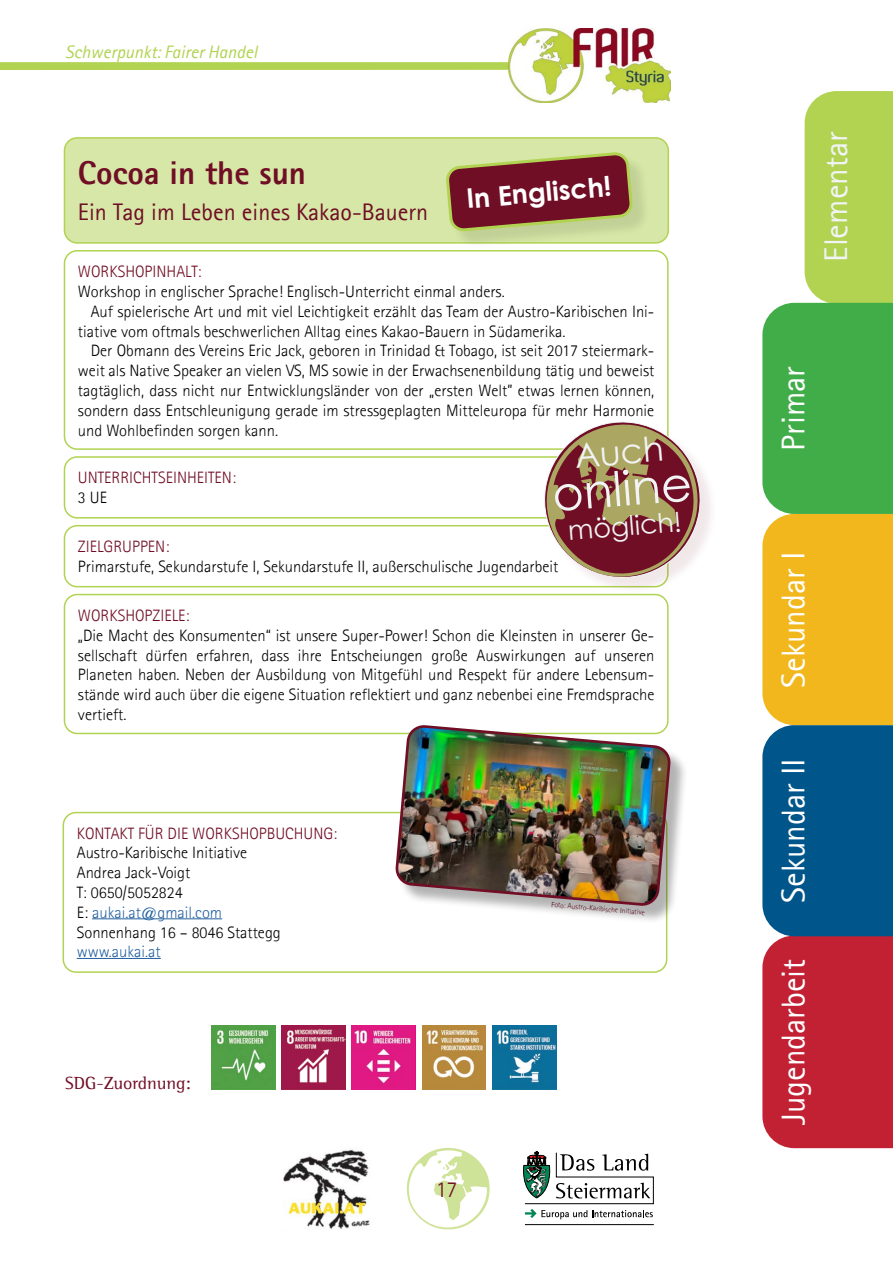
<style>
.page{position:relative;width:893px;height:1263px;background:#fff}
.page>*{position:absolute;margin:0;border:0;box-sizing:border-box;transform-origin:0 0}
.t1{font:47.85px "Century Gothic";color:#f1f3f4}
.t2{font:34.2px "Century Gothic";color:#f1f3f4}
.t3{font:33px "Agfa Rotis Sans Serif";color:#fff}
.t4{font:800 33px "Agfa Rotis Sans Serif";color:#700e25}
.t5{font:33px "Agfa Rotis Sans Serif";color:#f1f3f4}
.t6{font:700 27px "Century Gothic";color:#fff}
.t7{font:27px "Century Gothic";color:#f1f3f4}
.t8{font:24px "Agfa Rotis Sans Serif";color:#700e25}
.t9{font:300 22.5px "Agfa Rotis Sans Serif";color:#700e25}
.t10{font:italic 18px "Agfa Rotis Sans Serif";color:#b1d351}
.t11{font:18px "Agfa Rotis Semi Serif";color:#700e25}
.t12{font:300 16.5px/19.8px "Agfa Rotis Sans Serif";color:#000}
.t13{font:300 16.5px "Agfa Rotis Sans Serif";color:#700e25}
.t14{font:300 16.5px "Agfa Rotis Sans Serif";color:#215e9e}
.t15{font:300 7.5px "Agfa Rotis Sans Serif";color:#700e25}
.s1{color:#215e9e}
</style>
<div class="page">
<hr style="left:92px;top:918px;width:130px;height:1px;background:#215e9e">
<hr style="left:77px;top:958px;width:84px;height:1px;background:#215e9e">
<div style="left:63px;top:812px;width:604px;height:161px;border:2px solid #b1d351;border-radius:13px"></div>
<div style="left:64px;top:594px;width:605px;height:140px;border:2px solid #b1d351;border-radius:13px"></div>
<div style="left:64px;top:525px;width:605px;height:62px;border:2px solid #b1d351;border-radius:13px"></div>
<div style="left:64px;top:456px;width:605px;height:63px;border:2px solid #b1d351;border-radius:13px"></div>
<div style="left:64px;top:250px;width:605px;height:200px;border:2px solid #b1d351;border-radius:13px"></div>
<div style="left:64px;top:138px;width:604px;height:105px;background:#d6e7a7;border-radius:13px"></div>
<div style="left:64px;top:137px;width:605px;height:107px;border:2px solid #b1d351;border-radius:13px"></div>
<img style="left:212px;top:1025px;width:63px;height:64px">
<img style="left:282px;top:1025px;width:64px;height:64px">
<img style="left:492px;top:1025px;width:64px;height:64px">
<img style="left:352px;top:1025px;width:64px;height:64px">
<img style="left:422px;top:1025px;width:64px;height:64px">
<img style="left:284px;top:1149px;width:86px;height:80px">
<hr style="left:525px;top:1224px;width:129px;height:1px;background:#000">
<svg style="left:523px;top:1151px;width:131px;height:68px"></svg>
<svg style="left:407px;top:1148px;width:83px;height:81px"></svg>
<div style="left:449px;top:155px;width:202px;height:95px;background:#000;opacity:.1"></div>
<svg style="left:447px;top:153px;width:185px;height:77px;background:#85433d"></svg>
<svg style="left:0;top:62px;width:508px;height:8px;background:#b3d455"></svg>
<img style="left:508px;top:29px;width:162px;height:74px">
<svg style="left:762px;top:91px;width:131px;height:1057px;background:#8e8d58"></svg>
<div style="left:547px;top:424px;width:171px;height:171px;background:#700e25;opacity:.1"></div>
<svg style="left:538px;top:416px;width:168px;height:167px"></svg>
<div style="left:398px;top:728px;width:291px;height:196px;background:#000;opacity:.3"></div>
<img style="left:393px;top:724px;width:280px;height:184px">
<p class="t10" style="left:65px;top:41px;width:194px">Schwerpunkt: Fairer Handel</p>
<h3 class="t4" style="left:78px;top:152px;width:229px">Cocoa in the sun</h3>
<h3 class="t8" style="left:78px;top:197px;width:352px">Ein Tag im Leben eines Kakao-Bauern</h3>
<h3 class="t6" style="left:465px;top:178px;width:147px;rotate:-5deg">In Englisch!</h3>
<p class="t13" style="left:78px;top:262px;width:125px">WORKSHOPINHALT:</p>
<p class="t12" style="left:78px;top:282px;width:428px">Workshop in englischer Sprache! Englisch-Unterricht einmal anders.</p>
<p class="t12" style="left:91px;top:301px;width:565px">Auf spielerische Art und mit viel Leichtigkeit erzählt das Team der Austro-Karibischen Ini-</p>
<p class="t12" style="left:78px;top:321px;width:489px">tiative vom oftmals beschwerlichen Alltag eines Kakao-Bauern in Südamerika.</p>
<p class="t12" style="left:91px;top:341px;width:565px">Der Obmann des Vereins Eric Jack, geboren in Trinidad &amp; Tobago, ist seit 2017 steiermark-</p>
<p class="t12" style="left:78px;top:361px;width:578px">weit als Native Speaker an vielen VS, MS sowie in der Erwachsenenbildung tätig und beweist</p>
<p class="t12" style="left:78px;top:381px;width:578px">tagtäglich, dass nicht nur Entwicklungsländer von der „ersten Welt” etwas lernen können,</p>
<p class="t12" style="left:78px;top:400px;width:578px">sondern dass Entschleunigung gerade im stressgeplagten Mitteleuropa für mehr Harmonie</p>
<p class="t12" style="left:78px;top:420px;width:202px">und Wohlbefinden sorgen kann.</p>
<h2 class="t2" style="left:573px;top:432px;width:91px;rotate:-5deg">Auch</h2>
<h1 class="t1" style="left:549px;top:461px;width:141px;rotate:-5deg">online</h1>
<h3 class="t7" style="left:566px;top:512px;width:115px;rotate:-5deg">möglich!</h3>
<p class="t13" style="left:78px;top:468px;width:159px">UNTERRICHTSEINHEITEN:</p>
<p class="t12" style="left:78px;top:487px;width:31px">3 UE</p>
<p class="t13" style="left:78px;top:537px;width:93px">ZIELGRUPPEN:</p>
<p class="t12" style="left:78px;top:556px;width:482px">Primarstufe, Sekundarstufe I, Sekundarstufe II, außerschulische Jugendarbeit</p>
<p class="t13" style="left:78px;top:606px;width:113px">WORKSHOPZIELE:</p>
<p class="t12" style="left:78px;top:625px;width:578px;text-align:justify">„Die Macht des Konsumenten“ ist unsere Super-Power! Schon die Kleinsten in unserer Ge&shy;sellschaft dürfen erfahren, dass ihre Entscheiungen große Auswirkungen auf unseren Planeten haben. Neben der Ausbildung von Mitgefühl und Respekt für andere Lebensum&shy;stände wird auch über die eigene Situation reflektiert und ganz nebenbei eine Fremdsprache vertieft.</p>
<p class="t13" style="left:77px;top:823px;width:262px">KONTAKT FÜR DIE WORKSHOPBUCHUNG:</p>
<p class="t12" style="left:77px;top:843px;width:206px">Austro-Karibische Initiative<br>Andrea Jack-Voigt<br>T: 0650/5052824<br>E: <span class="s1">aukai.at@gmail.com<br></span>Sonnenhang 16 – 8046 Stattegg</p>
<p class="t14" style="left:77px;top:942px;width:85px">www.aukai.at</p>
<p class="t11" style="left:65px;top:1072px;width:127px">SDG-Zuordnung:</p>
<p class="t15" style="left:552px;top:900px;width:95px;rotate:5deg">Foto: Austro-Karibische Initiative</p>
<h3 class="t9" style="left:436px;top:1176px;width:23px">17</h3>
<h3 class="t5" style="left:816px;top:262px;width:132px;rotate:-90deg">Elementar</h3>
<h3 class="t3" style="left:774px;top:451px;width:86px;rotate:-90deg">Primar</h3>
<h3 class="t3" style="left:774px;top:688px;width:138px;rotate:-90deg">Sekundar I</h3>
<h3 class="t3" style="left:774px;top:903px;width:146px;rotate:-90deg">Sekundar II</h3>
<h3 class="t3" style="left:774px;top:1125px;width:168px;rotate:-90deg">Jugendarbeit</h3>
</div>
